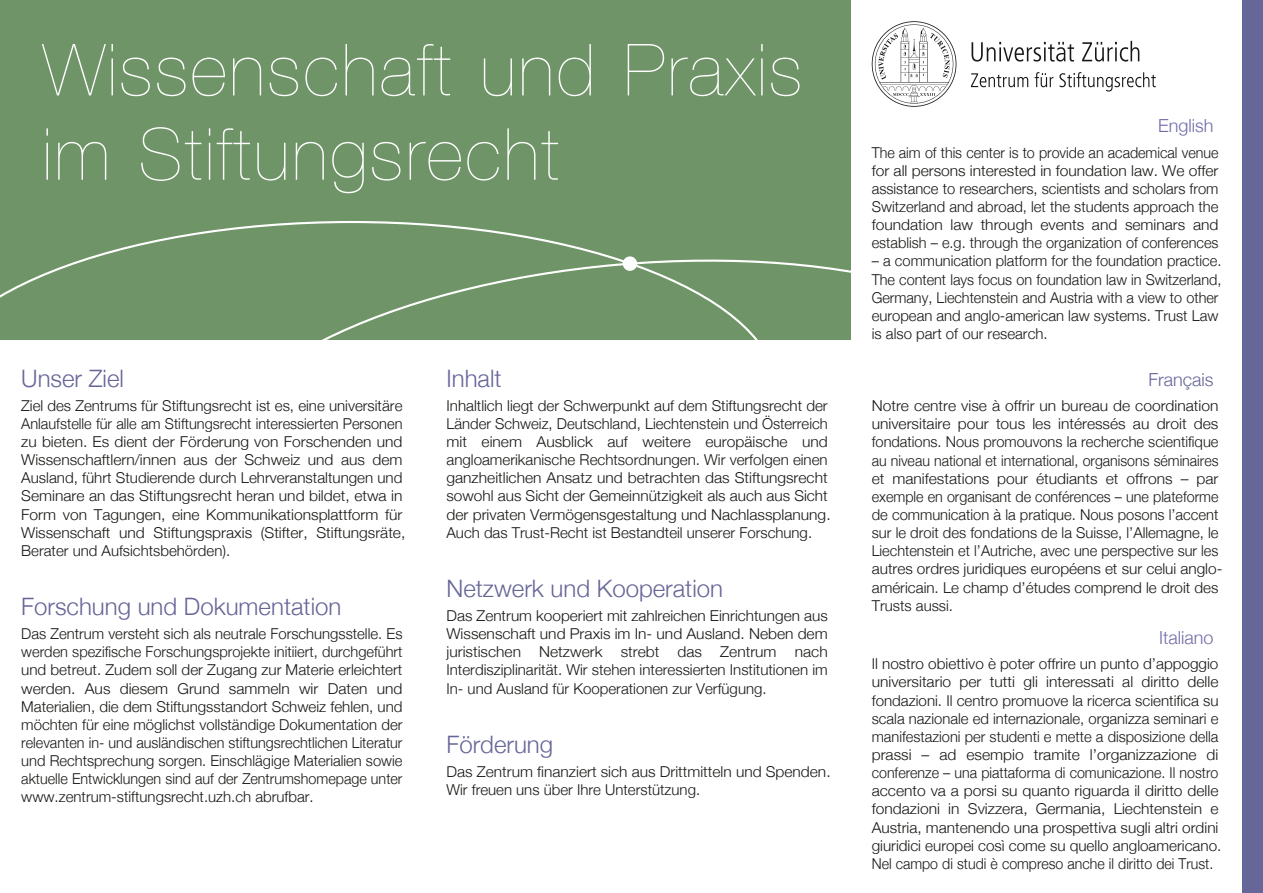
<style>
.page{position:relative;width:1263px;height:893px;background:#fff}
.page>*{position:absolute;margin:0;border:0;box-sizing:border-box;transform-origin:0 0}
.t1{font:200 72px/84.3px "Helvetica Neue";letter-spacing:.035em;color:#fff}
.t2{font:300 24px "Helvetica Neue";color:#669}
.t3{font:300 18px "Helvetica Neue";color:#716da7}
.t4{font:300 18px "Helvetica Neue";color:#669}
.t5{font:300 15px/18.1px "Helvetica Neue";color:#171715}
.t6{font:300 15px/18.1px "Helvetica Neue";color:#171715;scale:1.04 1}
.t7{font:300 15px/18.1px "Helvetica Neue";color:#171715;text-align:justify;scale:.95 1}
</style>
<div class="page">
<div style="left:0;top:0;width:850px;height:340px;background:#6f9467"></div>
<svg style="left:0;top:221px;width:443px;height:77px"></svg>
<svg style="left:192px;top:225px;width:659px;height:115px"></svg>
<div style="left:624px;top:257px;width:12px;height:13px;background:#fff;border-radius:50%"></div>
<div style="left:623px;top:256px;width:14px;height:15px;border:2px solid #fff;border-radius:50%"></div>
<div style="left:1242px;top:0;width:21px;height:893px;background:#669"></div>
<svg style="left:971px;top:73px;width:57px;height:14px"></svg>
<svg style="left:1034px;top:72px;width:19px;height:15px"></svg>
<svg style="left:1059px;top:72px;width:97px;height:20px"></svg>
<svg style="left:971px;top:42px;width:103px;height:20px"></svg>
<svg style="left:1082px;top:41px;width:57px;height:21px"></svg>
<svg style="left:872px;top:21px;width:84px;height:86px"></svg>
<h1 class="t1" style="left:43px;top:27px;width:761px">Wissenschaft und Praxis im Stiftungsrecht</h1>
<h2 class="t2" style="left:21px;top:363px;width:104px">Unser Ziel</h2>
<p class="t5" style="left:21px;top:396px;width:386px">Ziel des Zentrums für Stiftungsrecht ist es, eine universitäre Anlaufstelle für alle am Stiftungsrecht interessierten Personen zu bieten. Es dient der Förderung von Forschenden und Wissenschaftlern/innen aus der Schweiz und aus dem Ausland, führt Studierende durch Lehrveranstaltungen und Seminare an das Stiftungsrecht heran und bildet, etwa in Form von Tagungen, eine Kommunikationsplattform für Wissenschaft und Stiftungspraxis (Stifter, Stiftungsräte, Berater und Aufsichtsbehörden).</p>
<h2 class="t2" style="left:21px;top:592px;width:322px">Forschung und Dokumentation</h2>
<p class="t5" style="left:21px;top:624px;width:383px;text-align:justify">Das Zentrum versteht sich als neutrale Forschungsstelle. Es werden spezifische Forschungsprojekte initiiert, durchgeführt und betreut. Zudem soll der Zugang zur Materie erleichtert werden. Aus diesem Grund sammeln wir Daten und Materialien, die dem Stiftungsstandort Schweiz fehlen, und möchten für eine möglichst vollständige Dokumentation der relevanten in- und ausländischen stiftungsrechtlichen Literatur und Rechtsprechung sorgen. Einschlägige Materialien sowie aktuelle Entwicklungen sind auf der Zentrumshomepage unter www.zentrum-stiftungsrecht.uzh.ch abrufbar.</p>
<h2 class="t2" style="left:446px;top:363px;width:57px">Inhalt</h2>
<p class="t5" style="left:446px;top:396px;width:386px">Inhaltlich liegt der Schwerpunkt auf dem Stiftungsrecht der Länder Schweiz, Deutschland, Liechtenstein und Österreich mit einem Ausblick auf weitere europäische und angloamerikanische Rechtsordnungen. Wir verfolgen einen ganzheitlichen Ansatz und betrachten das Stiftungsrecht sowohl aus Sicht der Gemeinnützigkeit als auch aus Sicht der privaten Vermögensgestaltung und Nachlassplanung.<br>Auch das Trust-Recht ist Bestandteil unserer Forschung.</p>
<h2 class="t2" style="left:446px;top:574px;width:278px">Netzwerk und Kooperation</h2>
<p class="t5" style="left:446px;top:606px;width:383px;text-align:justify">Das Zentrum kooperiert mit zahlreichen Einrichtungen aus Wissenschaft und Praxis im In- und Ausland. Neben dem juristischen Netzwerk strebt das Zentrum nach Interdisziplinarität. Wir stehen interessierten Institutionen im In- und Ausland für Kooperationen zur Verfügung.</p>
<h2 class="t2" style="left:446px;top:729px;width:108px">Förderung</h2>
<p class="t6" style="left:446px;top:762px;width:371px">Das Zentrum finanziert sich aus Drittmitteln und Spenden.<br>Wir freuen uns über Ihre Unterstützung.</p>
<p class="t3" style="left:1158px;top:114px;width:57px">English</p>
<p class="t7" style="left:872px;top:143px;width:366px">The aim of this center is to provide an academical venue for all persons interested in foundation law. We offer assistance to researchers, scientists and scholars from Switzerland and abroad, let the students approach the foundation law through events and seminars and establish – e.g. through the organization of conferences</p>
<p class="t5" style="left:872px;top:252px;width:351px">– a communication platform for the foundation practice.<br>The content lays focus on foundation law in Switzerland, Germany, Liechtenstein and Austria with a view to other european and anglo-american law systems. Trust Law is also part of our research.</p>
<p class="t4" style="left:1148px;top:368px;width:67px">Français</p>
<p class="t6" style="left:872px;top:396px;width:339px">Notre centre vise à offrir un bureau de coordination universitaire pour tous les intéressés au droit des fondations. Nous promouvons la recherche scientifique au niveau national et international, organisons séminaires et manifestations pour étudiants et offrons – par exemple en organisant de conférences – une plateforme de communication à la pratique. Nous posons l’accent sur le droit des fondations de la Suisse, l’Allemagne, le Liechtenstein et l’Autriche, avec une perspective sur les autres ordres juridiques européens et sur celui anglo&shy;américain. Le champ d’études comprend le droit des Trusts aussi.</p>
<p class="t3" style="left:1159px;top:626px;width:56px">Italiano</p>
<p class="t5" style="left:872px;top:655px;width:351px">Il nostro obiettivo è poter offrire un punto d’appoggio universitario per tutti gli interessati al diritto delle fondazioni. Il centro promuove la ricerca scientifica su scala nazionale ed internazionale, organizza seminari e manifestazioni per studenti e mette a disposizione della prassi – ad esempio tramite l’organizzazione di conferenze – una piattaforma di comunicazione. Il nostro accento va a porsi su quanto riguarda il diritto delle fondazioni in Svizzera, Germania, Liechtenstein e Austria, mantenendo una prospettiva sugli altri ordini giuridici europei così come su quello angloamericano.<br>Nel campo di studi è compreso anche il diritto dei Trust.</p>
</div>
